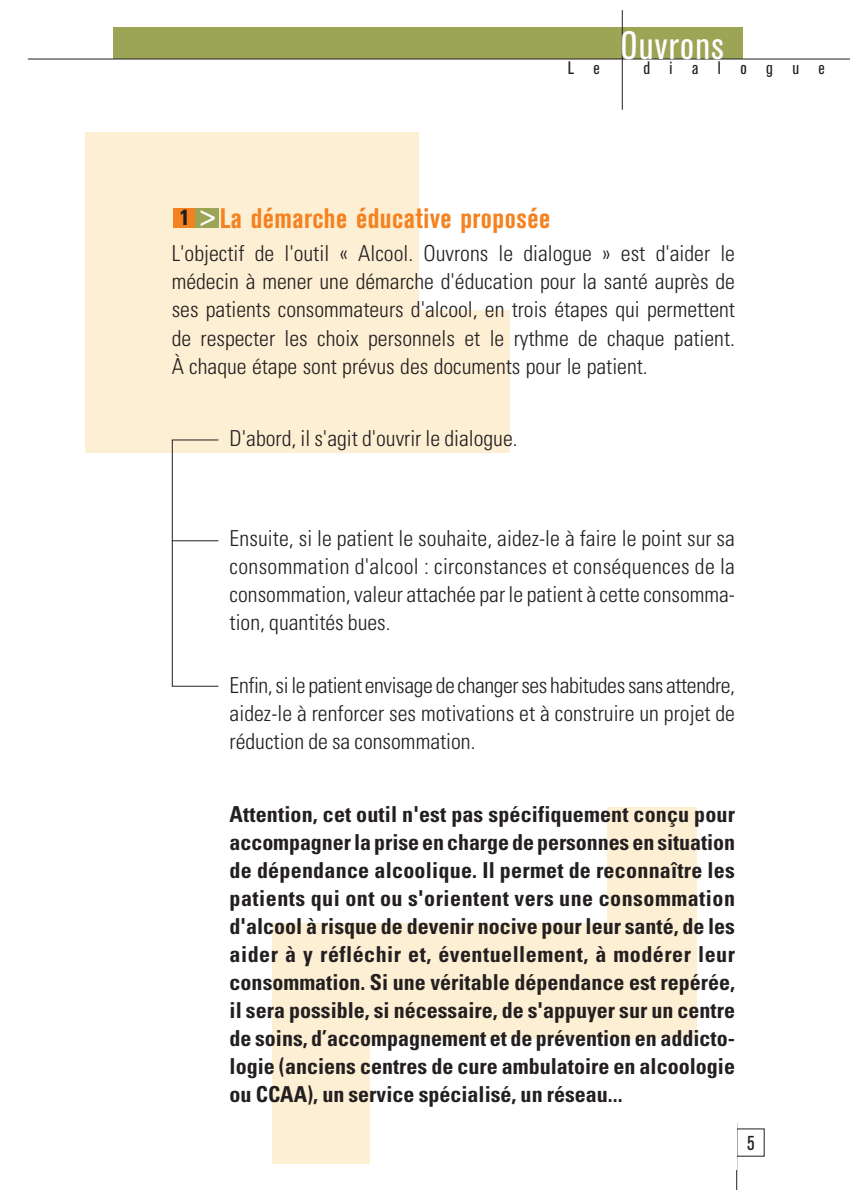
<style>
.page{position:relative;width:850px;height:1190px;background:#fff}
.page>*{position:absolute;margin:0;border:0;box-sizing:border-box;transform-origin:0 0}
.t1{font:condensed 39.2px "Akzidenz Grotesk BE";letter-spacing:.035em;color:#fff}
.t2{font:700 condensed 28px "Akzidenz Grotesk BE";letter-spacing:.02em;color:#f58220}
.t3{font:300 condensed 22px/28px "Univers";color:#231f20;text-align:justify}
.t4{font:700 condensed 22px/28px "Univers";color:#231f20;text-align:justify}
.t5{font:condensed 20px "Akzidenz Grotesk BE";color:#231f20}
.t6{font:condensed 18px "Akzidenz Grotesk BE";letter-spacing:1.085em;color:#231f20}
.s1{font-family:"Akzidenz Grotesk BE";font-weight:500;font-size:28px;color:#fff}
</style>
<div class="page">
<hr style="left:736px;top:1122px;width:1px;height:67px;background:#231f20">
<div style="left:85px;top:133px;width:424px;height:320px;background:#fdefd3"></div>
<div style="left:272px;top:807px;width:424px;height:356px;background:#fdefd3"></div>
<div style="left:419px;top:93px;width:151px;height:216px;background:#fff"></div>
<div style="left:196px;top:774px;width:410px;height:148px;background:#fff"></div>
<div style="left:370px;top:1038px;width:366px;height:131px;background:#fff"></div>
<div style="left:113px;top:28px;width:629px;height:31px;background:#9ca456"></div>
<hr style="left:28px;top:58px;width:821px;height:1px;background:#231f20">
<hr style="left:621px;top:10px;width:1px;height:100px;background:#231f20">
<div style="left:175px;top:208px;width:43px;height:20px;background:#9ca456"></div>
<div style="left:173px;top:208px;width:21px;height:20px;background:#f58220"></div>
<hr style="left:172px;top:440px;width:1px;height:246px;background:#231f20">
<hr style="left:172px;top:439px;width:46px;height:1px;background:#231f20">
<hr style="left:172px;top:540px;width:46px;height:1px;background:#231f20">
<hr style="left:172px;top:685px;width:46px;height:1px;background:#231f20">
<h1 class="t1" style="left:620px;top:31px;width:105px">Ouvrons</h1>
<p class="t6" style="left:567px;top:61px;width:34px">L e</p>
<p class="t6" style="left:643px;top:61px;width:183px">dialogue</p>
<p class="t2" style="left:220px;top:208px;width:332px">La démarche éducative proposée</p>
<p class="t3" style="left:172px;top:242px;width:564px">L'objectif de l'outil « Alcool. Ouvrons le dialogue » est d'aider le médecin à mener une démarche d'éducation pour la santé auprès de ses patients consommateurs d'alcool, en trois étapes qui permettent de respecter les choix personnels et le rythme de chaque patient.<br>À chaque étape sont prévus des documents pour le patient.</p>
<p class="t4" style="left:180px;top:206px;width:36px">1 <span class="s1">&gt;</span></p>
<p class="t3" style="left:229px;top:427px;width:289px">D'abord, il s'agit d'ouvrir le dialogue.</p>
<p class="t3" style="left:229px;top:526px;width:507px">Ensuite, si le patient le souhaite, aidez-le à faire le point sur sa consommation d'alcool : circonstances et conséquences de la consommation, valeur attachée par le patient à cette consomma&shy;tion, quantités bues.</p>
<p class="t3" style="left:229px;top:673px;width:507px">Enfin, si le patient envisage de changer ses habitudes sans attendre, aidez-le à renforcer ses motivations et à construire un projet de réduction de sa consommation.</p>
<p class="t4" style="left:229px;top:802px;width:507px">Attention, cet outil n'est pas spécifiquement conçu pour accompagner la prise en charge de personnes en situation de dépendance alcoolique. Il permet de reconnaître les patients qui ont ou s'orientent vers une consommation d'alcool à risque de devenir nocive pour leur santé, de les aider à y réfléchir et, éventuellement, à modérer leur consommation. Si une véritable dépendance est repérée, il sera possible, si nécessaire, de s'appuyer sur un centre de soins, d’accompagnement et de prévention en addicto&shy;logie (anciens centres de cure ambulatoire en alcoologie ou CCAA), un service spécialisé, un réseau...</p>
<p class="t5" style="left:747px;top:1135px;width:9px">5</p>
</div>
